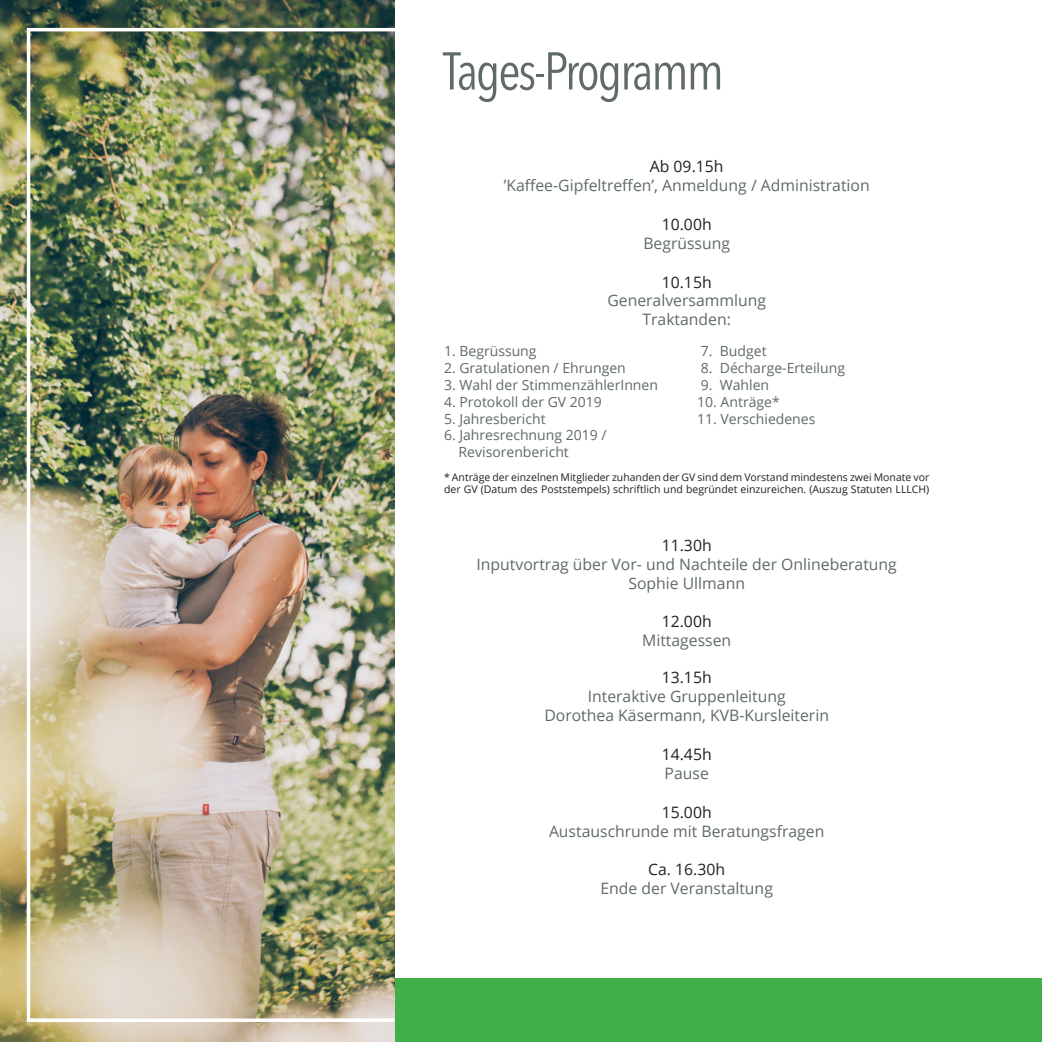
<style>
.page{position:relative;width:1042px;height:1042px;background:#fff}
.page>*{position:absolute;margin:0;border:0;box-sizing:border-box;transform-origin:0 0}
.t1{font:52.5px "Avenir Next Condensed";letter-spacing:-.04em;color:#5f6a69}
.t2{font:15.75px/18.9px "Open Sans";color:#5f6a69;text-align:center}
.t3{font:15.75px "Open Sans";color:#231f20}
.t4{font:14px "Open Sans";color:#5f6a69}
.t5{font:10.5px/12.6px "Open Sans";color:#231f20}
</style>
<div class="page">
<div style="left:391px;top:978px;width:651px;height:64px;background:#40ae49"></div>
<img style="left:0;top:0;width:394px;height:1042px">
<img style="left:25px;top:26px;width:370px;height:997px">
<p class="t1" style="left:443px;top:26px;width:283px">Tages-Programm</p>
<p class="t3" style="left:650px;top:156px;width:75px">Ab 09.15h</p>
<p class="t2" style="left:504px;top:176px;width:368px">’Kaffee-Gipfeltreffen’, Anmeldung / Administration</p>
<p class="t3" style="left:662px;top:213px;width:51px">10.00h</p>
<p class="t2" style="left:643px;top:233px;width:88px">Begrüssung</p>
<p class="t3" style="left:662px;top:271px;width:51px">10.15h</p>
<p class="t2" style="left:607px;top:291px;width:160px">Generalversammlung</p>
<p class="t2" style="left:642px;top:310px;width:90px">Traktanden:</p>
<p class="t4" style="left:444px;top:342px;width:94px">1. Begrüssung</p>
<p class="t4" style="left:444px;top:358px;width:183px">2. Gratulationen / Ehrungen</p>
<p class="t4" style="left:444px;top:375px;width:215px">3. Wahl der StimmenzählerInnen</p>
<p class="t4" style="left:444px;top:392px;width:159px">4. Protokoll der GV 2019</p>
<p class="t4" style="left:444px;top:409px;width:103px">5. Jahresbericht</p>
<p class="t4" style="left:444px;top:426px;width:164px">6. Jahresrechnung 2019 /</p>
<p class="t4" style="left:458px;top:442px;width:112px">Revisorenbericht</p>
<p class="t4" style="left:701px;top:342px;width:67px">7. Budget</p>
<p class="t4" style="left:701px;top:358px;width:146px">8. Décharge-Erteilung</p>
<p class="t4" style="left:701px;top:375px;width:70px">9. Wahlen</p>
<p class="t4" style="left:697px;top:392px;width:84px">10. Anträge*</p>
<p class="t4" style="left:697px;top:409px;width:120px">11. Verschiedenes</p>
<p class="t5" style="left:444px;top:470px;width:487px">* Anträge der einzelnen Mitglieder zuhanden der GV sind dem Vorstand mindestens zwei Monate vor der GV (Datum des Poststempels) schriftlich und begründet einzureichen. (Auszug Statuten LLLCH)</p>
<p class="t3" style="left:662px;top:534px;width:51px">11.30h</p>
<p class="t2" style="left:476px;top:554px;width:422px">Inputvortrag über Vor- und Nachteile der Onlineberatung<br>Sophie Ullmann</p>
<p class="t3" style="left:662px;top:610px;width:51px">12.00h</p>
<p class="t2" style="left:642px;top:630px;width:91px">Mittagessen</p>
<p class="t3" style="left:662px;top:667px;width:51px">13.15h</p>
<p class="t2" style="left:588px;top:687px;width:199px">Interaktive Gruppenleitung</p>
<p class="t2" style="left:544px;top:705px;width:286px">Dorothea Käsermann, KVB-Kursleiterin</p>
<p class="t3" style="left:662px;top:743px;width:51px">14.45h</p>
<p class="t2" style="left:664px;top:763px;width:46px">Pause</p>
<p class="t3" style="left:662px;top:801px;width:51px">15.00h</p>
<p class="t2" style="left:549px;top:821px;width:277px">Austauschrunde mit Beratungsfragen</p>
<p class="t3" style="left:648px;top:859px;width:78px">Ca. 16.30h</p>
<p class="t2" style="left:600px;top:878px;width:174px">Ende der Veranstaltung</p>
</div>
